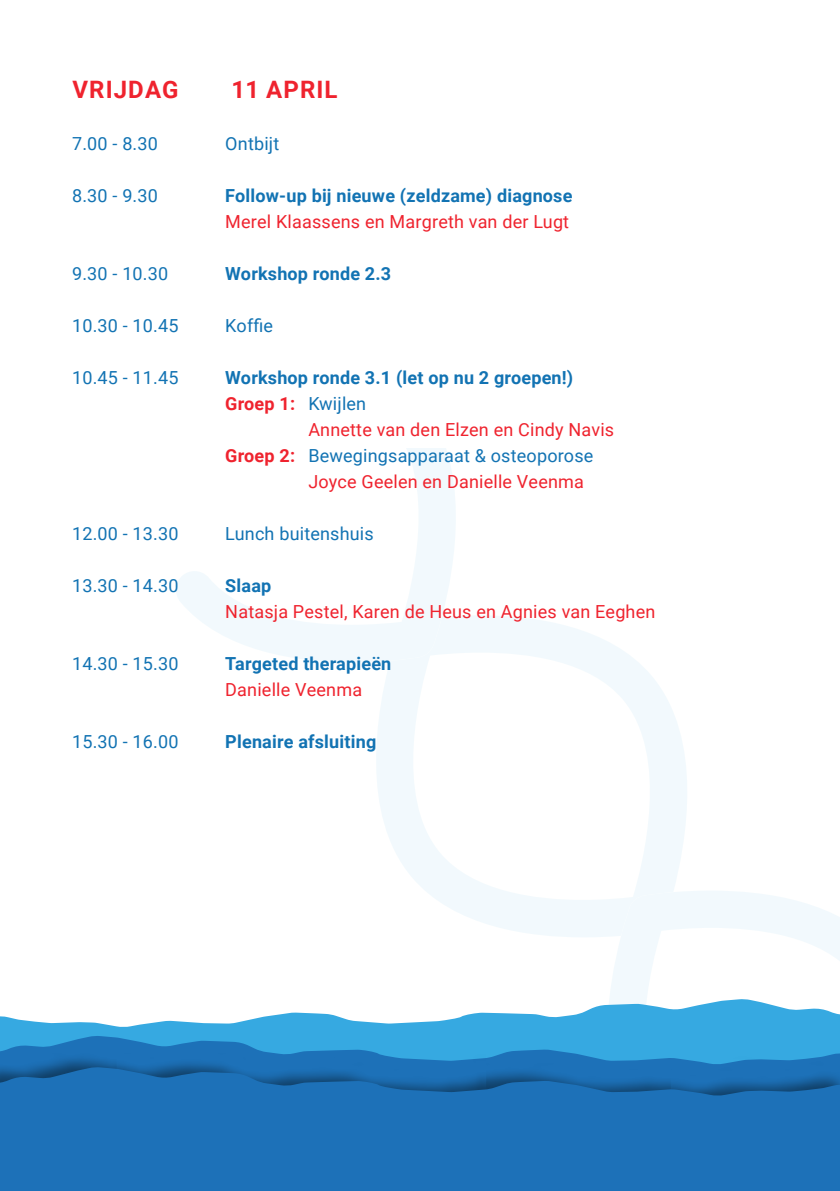
<style>
.page{position:relative;width:840px;height:1191px;background:#fff}
.page>*{position:absolute;margin:0;border:0;box-sizing:border-box;transform-origin:0 0}
.t1{font:700 24px "Roboto";letter-spacing:.045em;color:#ef232e}
.t2{font:18px "Roboto";letter-spacing:.01em;color:#1273b3}
.t3{font:18px "Roboto";letter-spacing:.01em;color:#ef232e}
.t4{font:700 18px "Roboto";letter-spacing:.01em;color:#1273b3}
.t5{font:700 18px "Roboto";letter-spacing:.01em;color:#ef232e}
.s1{font-weight:400;color:#1273b3}
.s2{font-weight:700;color:#ef232e}
</style>
<div class="page">
<svg style="left:376px;top:616px;width:311px;height:321px"></svg>
<svg style="left:176px;top:449px;width:297px;height:213px"></svg>
<svg style="left:589px;top:890px;width:250px;height:109px"></svg>
<svg style="left:0;top:999px;width:839px;height:36px;fill:#36a9e1"></svg>
<svg style="left:0;top:1035px;width:839px;height:18px;background:#319dd8"></svg>
<div style="left:0;top:1053px;width:839px;height:138px;background:#000;opacity:.45"></div>
<svg style="left:0;top:1067px;width:839px;height:124px;background:#1c6fb5"></svg>
<h1 class="t1" style="left:72px;top:73px;width:108px">VRIJDAG</h1>
<h1 class="t1" style="left:231px;top:73px;width:107px">11 APRIL</h1>
<p class="t2" style="left:72px;top:131px;width:87px">7.00 - 8.30</p>
<p class="t2" style="left:225px;top:131px;width:55px">Ontbijt</p>
<p class="t2" style="left:72px;top:183px;width:87px">8.30 - 9.30</p>
<p class="t4" style="left:225px;top:183px;width:348px">Follow-up bij nieuwe (zeldzame) diagnose</p>
<p class="t3" style="left:225px;top:209px;width:345px">Merel Klaassens en Margreth van der Lugt</p>
<p class="t2" style="left:72px;top:261px;width:98px">9.30 - 10.30</p>
<p class="t4" style="left:225px;top:261px;width:167px">Workshop ronde 2.3</p>
<p class="t2" style="left:72px;top:313px;width:108px">10.30 - 10.45</p>
<p class="t2" style="left:225px;top:313px;width:49px">Koffie</p>
<p class="t2" style="left:72px;top:365px;width:108px">10.45 - 11.45</p>
<p class="t4" style="left:225px;top:365px;width:349px">Workshop ronde 3.1 (let op nu 2 groepen!)</p>
<p class="t5" style="left:225px;top:391px;width:142px">Groep 1: <span class="s1">Kwijlen</span></p>
<p class="t3" style="left:308px;top:417px;width:307px">Annette van den Elzen en Cindy Navis</p>
<p class="t2" style="left:225px;top:443px;width:369px"><span class="s2">Groep 2:</span> Bewegingsapparaat &amp; osteoporose</p>
<p class="t3" style="left:308px;top:469px;width:277px">Joyce Geelen en Danielle Veenma</p>
<p class="t2" style="left:72px;top:521px;width:108px">12.00 - 13.30</p>
<p class="t2" style="left:225px;top:521px;width:150px">Lunch buitenshuis</p>
<p class="t2" style="left:72px;top:573px;width:108px">13.30 - 14.30</p>
<p class="t4" style="left:225px;top:573px;width:47px">Slaap</p>
<p class="t3" style="left:225px;top:599px;width:431px">Natasja Pestel, Karen de Heus en Agnies van Eeghen</p>
<p class="t2" style="left:72px;top:651px;width:108px">14.30 - 15.30</p>
<p class="t4" style="left:225px;top:651px;width:167px">Targeted therapieën</p>
<p class="t3" style="left:225px;top:677px;width:138px">Danielle Veenma</p>
<p class="t2" style="left:72px;top:729px;width:108px">15.30 - 16.00</p>
<p class="t4" style="left:225px;top:729px;width:152px">Plenaire afsluiting</p>
</div>
